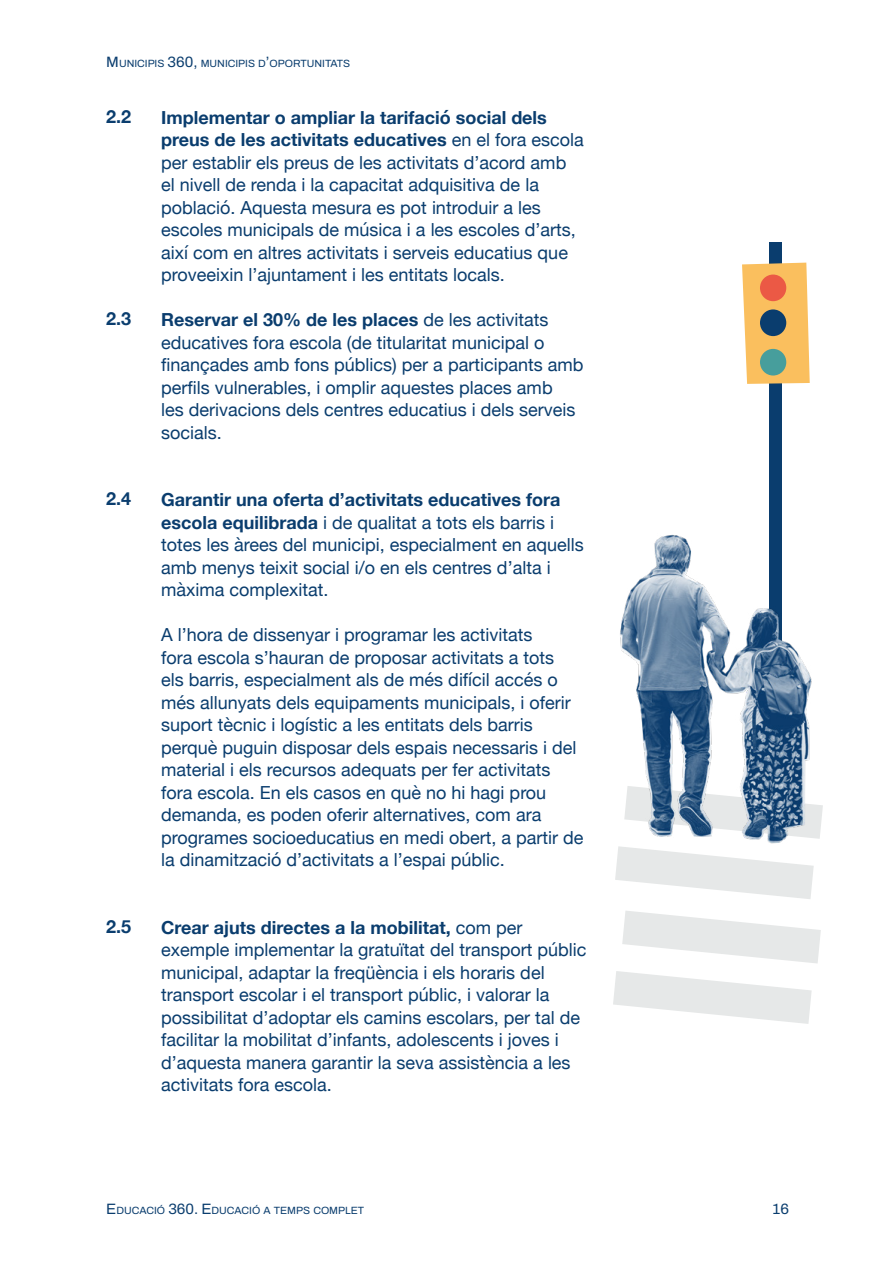
<style>
.page{position:relative;width:893px;height:1263px;background:#fff}
.page>*{position:absolute;margin:0;border:0;box-sizing:border-box;transform-origin:0 0}
.t1{font:18px/22.5px "Helvetica Neue";color:#0a3d6e}
.t2{font:700 18px "Helvetica Neue";color:#0a3d6e}
.t3{font:15px "Archivo";color:#0a3d6e}
.t4{font:10.5px "Archivo";color:#0a3d6e}
.s1{font-size:15px}
.s2{font-weight:700}
</style>
<div class="page">
<div style="left:769px;top:242px;width:13px;height:448px;background:#0a3d6e"></div>
<svg style="left:742px;top:263px;width:68px;height:121px;background:#f9c46c"></svg>
<div style="left:760px;top:275px;width:26px;height:26px;background:#eb5945;border-radius:50%"></div>
<div style="left:760px;top:309px;width:26px;height:27px;background:#0a3d6e;border-radius:50%"></div>
<div style="left:760px;top:349px;width:26px;height:26px;background:#479e9c;border-radius:50%"></div>
<svg style="left:613px;top:971px;width:199px;height:53px"></svg>
<svg style="left:622px;top:911px;width:199px;height:52px"></svg>
<img style="left:615px;top:534px;width:208px;height:365px">
<p class="t4" style="left:106px;top:55px;width:245px"><span class="s1">M</span>UNICIPIS <span class="s1">360,</span> M UNICIPIS D<span class="s1">’</span>OPORTUNITATS</p>
<p class="t2" style="left:106px;top:102px;width:27px">2.2</p>
<p class="t2" style="left:106px;top:305px;width:27px">2.3</p>
<p class="t1" style="left:161px;top:107px;width:424px"><span class="s2">Implementar o ampliar la tarifació social dels preus de les activitats educatives</span> en el fora escola per establir els preus de les activitats d’acord amb el nivell de renda i la capacitat adquisitiva de la població. Aquesta mesura es pot introduir a les escoles municipals de música i a les escoles d’arts, així com en altres activitats i serveis educatius que proveeixin l’ajuntament i les entitats locals.</p>
<p class="t1" style="left:161px;top:310px;width:424px"><span class="s2">Reservar el 30% de les places</span> de les activitats educatives fora escola (de titularitat municipal o finançades amb fons públics) per a participants amb perfils vulnerables, i omplir aquestes places amb<br>les derivacions dels centres educatius i dels serveis socials.</p>
<p class="t2" style="left:106px;top:485px;width:27px">2.4</p>
<p class="t1" style="left:161px;top:490px;width:424px"><span class="s2">Garantir una oferta d’activitats educatives fora escola equilibrada</span> i de qualitat a tots els barris i totes les àrees del municipi, especialment en aquells amb menys teixit social i/o en els centres d’alta i màxima complexitat.</p>
<p class="t1" style="left:161px;top:625px;width:424px">A l’hora de dissenyar i programar les activitats<br>fora escola s’hauran de proposar activitats a tots<br>els barris, especialment als de més difícil accés o més allunyats dels equipaments municipals, i oferir suport tècnic i logístic a les entitats dels barris perquè puguin disposar dels espais necessaris i del material i els recursos adequats per fer activitats fora escola. En els casos en què no hi hagi prou demanda, es poden oferir alternatives, com ara programes socioeducatius en medi obert, a partir de la dinamització d’activitats a l’espai públic.</p>
<p class="t2" style="left:106px;top:912px;width:27px">2.5</p>
<p class="t1" style="left:161px;top:917px;width:427px"><span class="s2">Crear ajuts directes a la mobilitat,</span> com per exemple implementar la gratuïtat del transport públic municipal, adaptar la freqüència i els horaris del transport escolar i el transport públic, i valorar la possibilitat d’adoptar els camins escolars, per tal de facilitar la mobilitat d’infants, adolescents i joves i d’aquesta manera garantir la seva assistència a les activitats fora escola.</p>
<p class="t4" style="left:106px;top:1203px;width:259px"><span class="s1">E</span>DUCACIÓ <span class="s1">360. E</span>DUCACIÓ A TEM PS COM PLET</p>
<p class="t3" style="left:773px;top:1198px;width:18px">16</p>
</div>
